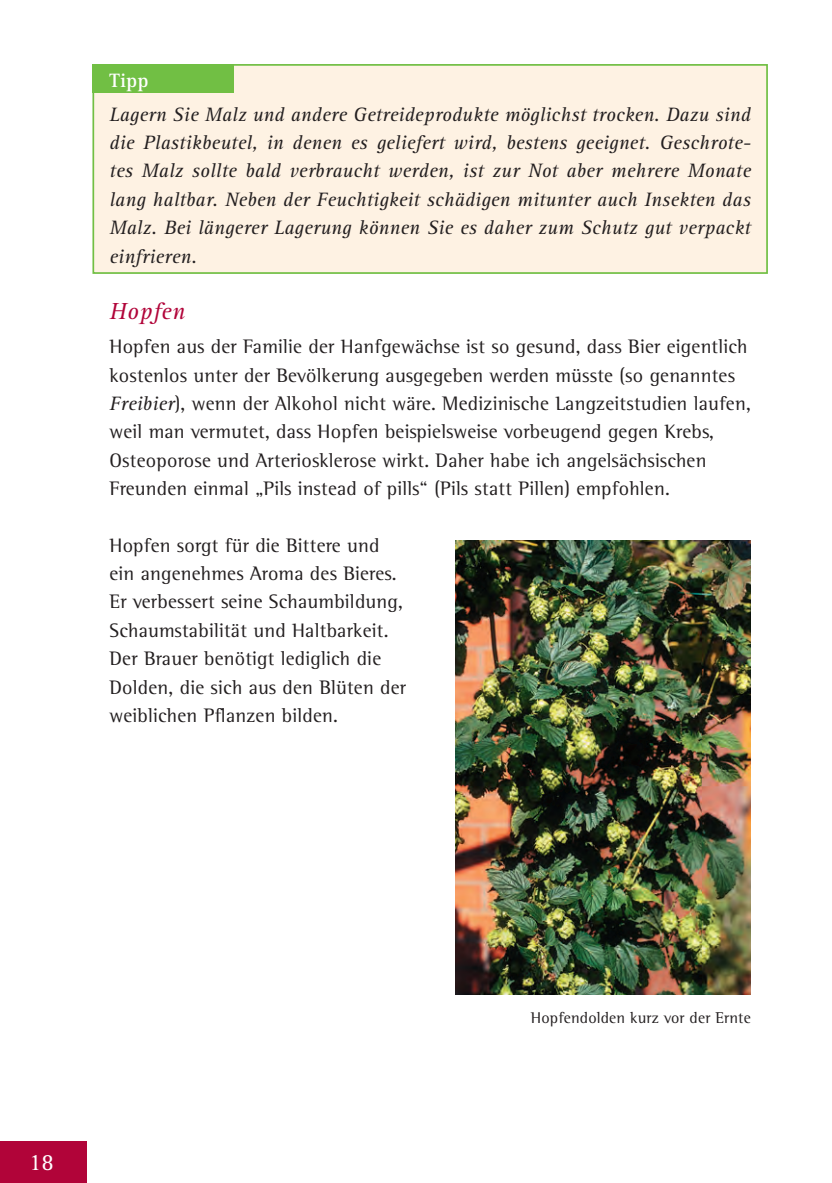
<style>
.page{position:relative;width:832px;height:1183px;background:#fff}
.page>*{position:absolute;margin:0;border:0;box-sizing:border-box;transform-origin:0 0}
.t1{font:italic 24px "Rotis Serif";letter-spacing:.03em;color:#b10439}
.t2{font:24px "Rotis Serif";color:#fff}
.t3{font:20px/28.4px "Rotis Semi Serif";letter-spacing:.01em;color:#231f20}
.t4{font:italic 20px/28.4px "Rotis Serif";letter-spacing:.01em;color:#231f20;text-align:justify}
.t5{font:700 20px "Rotis Serif";color:#fff}
.t6{font:16px "Rotis Semi Serif";letter-spacing:.01em;color:#231f20}
.s1{font-family:"Rotis Serif";font-style:italic}
</style>
<div class="page">
<div style="left:0;top:1141px;width:87px;height:42px;background:#b10439"></div>
<div style="left:93px;top:65px;width:673px;height:208px;background:#fef2e3"></div>
<div style="left:92px;top:64px;width:675px;height:210px;border:2px solid #71bf44"></div>
<div style="left:92px;top:64px;width:142px;height:28px;background:#71bf44"></div>
<img style="left:455px;top:540px;width:295px;height:454px">
<p class="t5" style="left:109px;top:73px;width:41px">Tipp</p>
<p class="t4" style="left:109px;top:102px;width:642px">Lagern Sie Malz und andere Getreideprodukte möglichst trocken. Dazu sind die Plastikbeutel, in denen es geliefert wird, bestens geeignet. Geschrote&shy;tes Malz sollte bald verbraucht werden, ist zur Not aber mehrere Monate lang haltbar. Neben der Feuchtigkeit schädigen mitunter auch Insekten das Malz. Bei längerer Lagerung können Sie es daher zum Schutz gut verpackt einfrieren.</p>
<p class="t1" style="left:109px;top:302px;width:77px">Hopfen</p>
<p class="t3" style="left:109px;top:334px;width:642px">Hopfen aus der Familie der Hanfgewächse ist so gesund, dass Bier eigentlich kostenlos unter der Bevölkerung ausgegeben werden müsste (so genanntes <span class="s1">Freibier</span>), wenn der Alkohol nicht wäre. Medizinische Langzeitstudien laufen, weil man vermutet, dass Hopfen beispielsweise vorbeugend gegen Krebs, Osteoporose und Arteriosklerose wirkt. Daher habe ich angelsächsischen Freunden einmal „Pils instead of pills“ (Pils statt Pillen) empfohlen.</p>
<p class="t3" style="left:109px;top:532px;width:298px">Hopfen sorgt für die Bittere und ein angenehmes Aroma des Bieres.<br>Er verbessert seine Schaumbildung, Schaumstabilität und Haltbarkeit.<br>Der Brauer benötigt lediglich die Dolden, die sich aus den Blüten der weiblichen Pflanzen bilden.</p>
<p class="t2" style="left:29px;top:1153px;width:27px">18</p>
<p class="t6" style="left:530px;top:1011px;width:221px">Hopfendolden kurz vor der Ernte</p>
</div>
